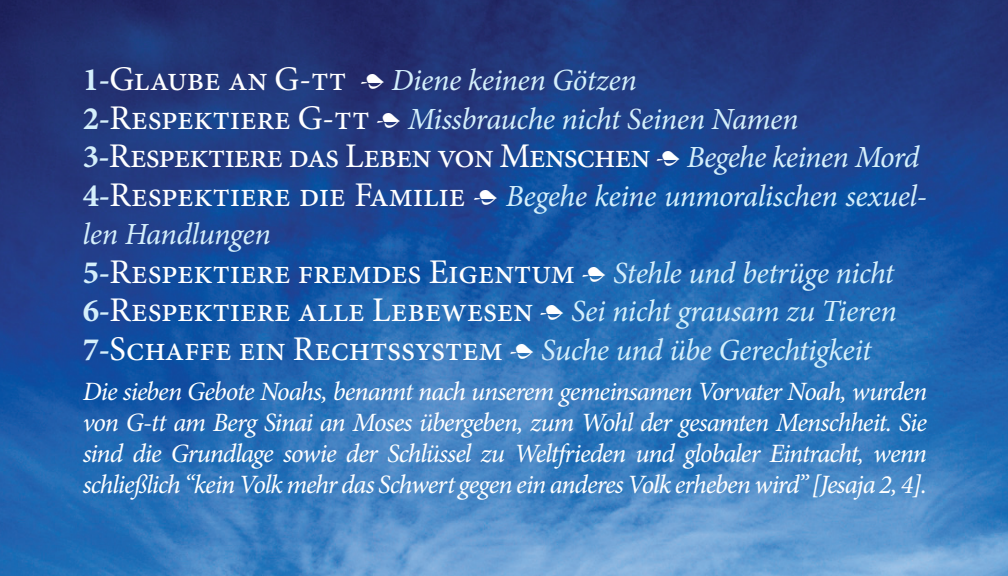
<style>
.page{position:relative;width:1008px;height:576px;background:#fff}
.page>*{position:absolute;margin:0;border:0;box-sizing:border-box;transform-origin:0 0}
.t1{font:34.8px/38.4px "Minion Pro";letter-spacing:-.015em;color:#fff}
.t2{font:italic 30.8px/38.4px "Minion Pro";letter-spacing:-.015em;color:#d4effb}
.t3{font:italic 26.4px/30.8px "Minion Pro";letter-spacing:-.035em;color:#fff;text-align:justify}
.s1{font-weight:700;font-style:normal;font-size:32.8px}
.s2{font-style:normal;font-size:34.8px;color:#fff}
.s3{font-style:normal;font-size:32.8px;color:#fff}
.s4{font-weight:700;font-size:32.8px;color:#d4effb}
.s5{font-size:32.8px}
.s6{font-style:italic;font-size:30.8px;color:#d4effb}
</style>
<div class="page">
<img style="left:0;top:0;width:1008px;height:576px">
<p class="t2" style="left:83px;top:61px;width:717px"><span class="s1">1-</span><span class="s2">Glaube an G-tt</span> <span class="s3">•</span> Diene keinen Götzen<br><span class="s1">2-</span><span class="s2">Respektiere G-tt</span> <span class="s3">•</span> Missbrauche nicht Seinen Namen</p>
<h1 class="t1" style="left:83px;top:137px;width:838px"><span class="s4">3-</span>Respektiere das Leben von Menschen <span class="s5">•</span> <span class="s6">Begehe keinen Mord</span></h1>
<p class="t2" style="left:83px;top:177px;width:846px"><span class="s1">4-</span><span class="s2">Respektiere die Familie</span> <span class="s3">•</span> Begehe keine unmoralischen sexuel&shy;len Handlungen</p>
<h1 class="t1" style="left:83px;top:253px;width:816px"><span class="s4">5-</span>Respektiere fremdes Eigentum <span class="s5">•</span> <span class="s6">Stehle und betrüge nicht<br></span><span class="s4">6-</span>Respektiere alle Lebewesen <span class="s5">•</span> <span class="s6">Sei nicht grausam zu Tieren</span></h1>
<p class="t2" style="left:83px;top:331px;width:790px"><span class="s1">7-</span><span class="s2">Schaffe ein Rechtssystem</span> <span class="s3">•</span> Suche und übe Gerechtigkeit</p>
<p class="t3" style="left:83px;top:376px;width:846px">Die sieben Gebote Noahs, benannt nach unserem gemeinsamen Vorvater Noah, wurden von G-tt am Berg Sinai an Moses übergeben, zum Wohl der gesamten Menschheit. Sie sind die Grundlage sowie der Schlüssel zu Weltfrieden und globaler Eintracht, wenn schließlich “kein Volk mehr das Schwert gegen ein anderes Volk erheben wird” [Jesaja 2, 4].</p>
</div>
